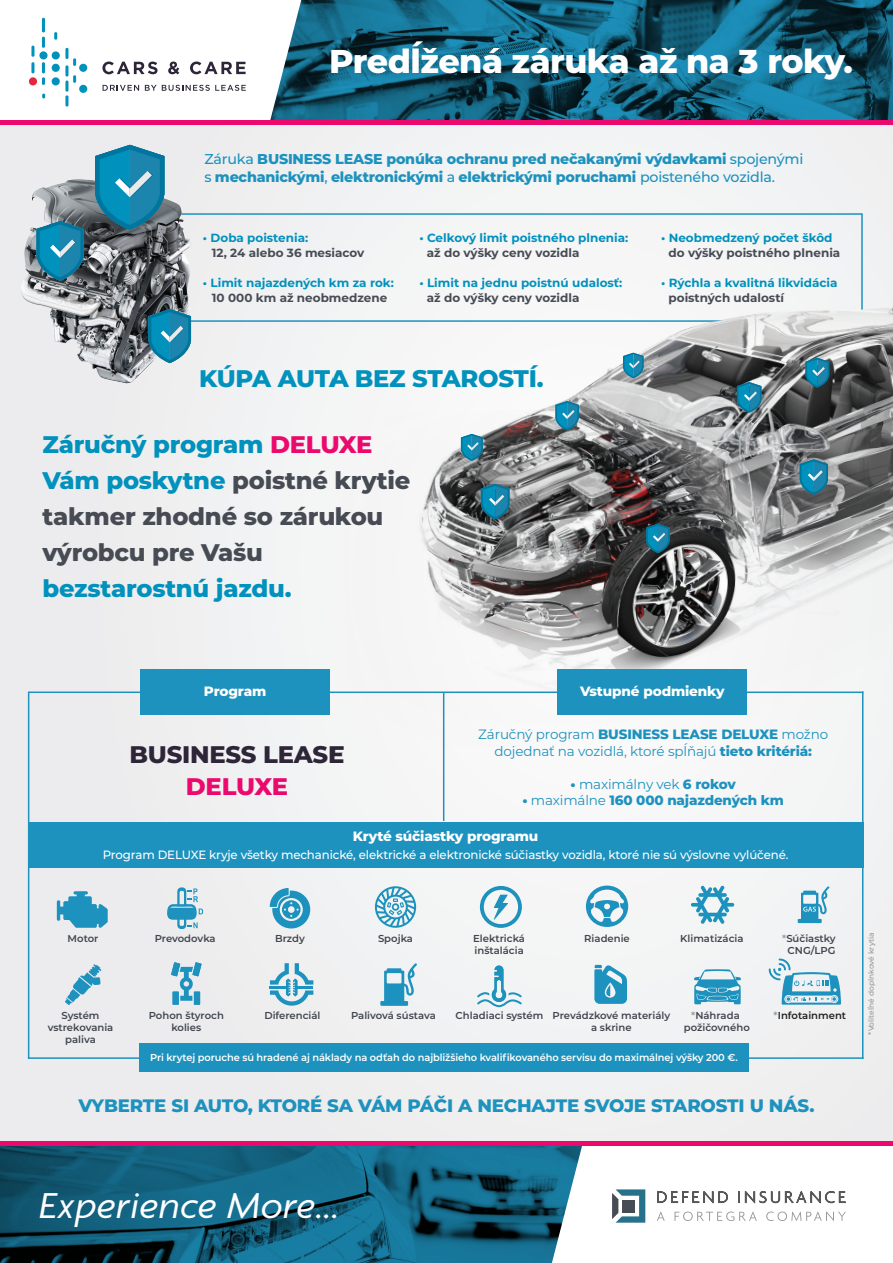
<style>
.page{position:relative;width:893px;height:1263px;background:#f0f0f1}
.page>*{position:absolute;margin:0;border:0;box-sizing:border-box;transform-origin:0 0}
.t1{font:italic 39px "Agenda";letter-spacing:.01em;color:#fff}
.t2{font:800 33px "Montserrat";letter-spacing:-.015em;color:#fff}
.t3{font:800 24px "Montserrat";letter-spacing:-.01em;color:#464b54}
.t4{font:800 24px "Montserrat";letter-spacing:-.01em;color:#0091bd}
.t5{font:800 24px "Montserrat";letter-spacing:-.01em;color:#2e2638}
.t6{font:800 24px "Montserrat";letter-spacing:-.015em;color:#ec096d}
.t7{font:900 22.5px "Montserrat";letter-spacing:-.02em;color:#fff}
.t8{font:800 18px "Montserrat";letter-spacing:-.01em;color:#1d92be}
.t9{font:800 14.25px "Montserrat";letter-spacing:-.015em;color:#1d92be}
.t10{font:13.5px "Montserrat";letter-spacing:-.01em;color:#1d92be}
.t11{font:800 13.5px "Montserrat";letter-spacing:-.01em;color:#fff}
.t12{font:800 13.5px "Montserrat";letter-spacing:-.01em;color:#1d92be}
.t13{font:500 12px "Montserrat";letter-spacing:-.01em;color:#fff}
.t14{font:700 11.85px "Montserrat";color:#0091bd}
.t15{font:700 11.85px "Montserrat";color:#464b54}
.t16{font:600 10.05px/12px "Montserrat";color:#40454e;text-align:center}
.t17{font:600 10.05px "Montserrat";letter-spacing:-.01em;color:#fff}
.t18{font:600 10.05px "Montserrat";color:#231f20}
.t19{font:500 7.5px "Montserrat";color:#939598}
.s1{font-weight:500}
.s2{color:#ec096d}
.s3{color:#0091bd}
.s4{font-weight:800}
.s5{font-weight:400}
.s6{color:#939598}
</style>
<div class="page">
<hr style="left:443px;top:693px;width:1px;height:128px;background:#1d92be">
<hr style="left:28px;top:691px;width:1px;height:153px;background:#1d92be">
<hr style="left:28px;top:844px;width:1px;height:215px;background:#1d92be">
<hr style="left:862px;top:691px;width:1px;height:152px;background:#1d92be">
<hr style="left:862px;top:844px;width:1px;height:215px;background:#1d92be">
<hr style="left:330px;top:691px;width:236px;height:2px;background:#1d92be">
<hr style="left:29px;top:691px;width:118px;height:2px;background:#1d92be">
<hr style="left:28px;top:1057px;width:835px;height:2px;background:#1d92be">
<svg style="left:57px;top:891px;width:51px;height:37px"></svg>
<svg style="left:167px;top:887px;width:36px;height:42px"></svg>
<svg style="left:270px;top:888px;width:40px;height:40px"></svg>
<svg style="left:375px;top:886px;width:41px;height:42px"></svg>
<svg style="left:480px;top:886px;width:42px;height:42px"></svg>
<svg style="left:586px;top:885px;width:42px;height:42px"></svg>
<svg style="left:798px;top:886px;width:31px;height:37px"></svg>
<svg style="left:691px;top:886px;width:43px;height:38px"></svg>
<svg style="left:198px;top:213px;width:135px;height:109px"></svg>
<img style="left:333px;top:213px;width:560px;height:539px">
<svg style="left:0;top:1146px;width:552px;height:117px;background:#115c77"></svg>
<svg style="left:552px;top:1146px;width:341px;height:117px"></svg>
<svg style="left:301px;top:0;width:592px;height:120px;background:#125d79"></svg>
<div style="left:29px;top:822px;width:834px;height:45px;background:#1d92be"></div>
<img style="left:21px;top:173px;width:177px;height:211px">
<div style="left:140px;top:669px;width:190px;height:45px;background:#1d92be"></div>
<div style="left:557px;top:669px;width:190px;height:45px;background:#1d92be"></div>
<hr style="left:0;top:120px;width:893px;height:4px;background:#ec096d">
<hr style="left:0;top:1142px;width:893px;height:4px;background:#ec096d">
<svg style="left:594px;top:965px;width:33px;height:39px"></svg>
<div style="left:139px;top:1043px;width:609px;height:28px;background:#1d92be"></div>
<div style="left:173px;top:991px;width:6px;height:14px;background:#1d92be"></div>
<div style="left:194px;top:991px;width:6px;height:14px;background:#1d92be"></div>
<svg style="left:171px;top:962px;width:31px;height:39px"></svg>
<svg style="left:270px;top:963px;width:43px;height:43px"></svg>
<svg style="left:380px;top:963px;width:37px;height:43px"></svg>
<svg style="left:65px;top:964px;width:36px;height:41px"></svg>
<svg style="left:694px;top:969px;width:47px;height:35px"></svg>
<svg style="left:477px;top:965px;width:45px;height:42px"></svg>
<svg style="left:0;top:0;width:301px;height:120px"></svg>
<svg style="left:769px;top:958px;width:72px;height:47px"></svg>
<svg style="left:95px;top:145px;width:69px;height:85px;background:#2d8bab"></svg>
<svg style="left:37px;top:221px;width:47px;height:60px;background:#2986a6"></svg>
<svg style="left:148px;top:309px;width:43px;height:54px;background:#3693b3"></svg>
<svg style="left:461px;top:434px;width:22px;height:27px"></svg>
<svg style="left:555px;top:401px;width:24px;height:29px"></svg>
<svg style="left:646px;top:524px;width:24px;height:29px"></svg>
<svg style="left:800px;top:459px;width:28px;height:36px"></svg>
<svg style="left:737px;top:382px;width:24px;height:31px"></svg>
<svg style="left:623px;top:353px;width:20px;height:25px"></svg>
<svg style="left:805px;top:358px;width:24px;height:30px"></svg>
<svg style="left:481px;top:484px;width:29px;height:35px"></svg>
<p class="t2" style="left:329px;top:37px;width:525px">Predĺžená záruka až na 3 roky.</p>
<p class="t7" style="left:386px;top:60px;width:470px">3 roky priamo u vášho predajcu vozidla.</p>
<p class="t9" style="left:204px;top:149px;width:601px"><span class="s1">Záruka</span> BUSINESS LEASE ponúka ochranu pred nečakanými výdavkami <span class="s1">spojenými</span></p>
<p class="t9" style="left:204px;top:167px;width:572px"><span class="s1">s</span> mechanickými<span class="s1">,</span> elektronickými <span class="s1">a</span> elektrickými poruchami <span class="s1">poisteného vozidla.</span></p>
<p class="t14" style="left:203px;top:229px;width:107px">• Doba poistenia:</p>
<p class="t15" style="left:212px;top:244px;width:154px">12, 24 alebo 36 mesiacov</p>
<p class="t14" style="left:203px;top:274px;width:193px">• Limit najazdených km za rok:</p>
<p class="t15" style="left:212px;top:289px;width:177px">10 000 km až neobmedzene</p>
<p class="t14" style="left:419px;top:229px;width:211px">• Celkový limit poistného plnenia:</p>
<p class="t15" style="left:427px;top:244px;width:154px">až do výšky ceny vozidla</p>
<p class="t14" style="left:419px;top:274px;width:204px">• Limit na jednu poistnú udalosť:</p>
<p class="t15" style="left:427px;top:289px;width:154px">až do výšky ceny vozidla</p>
<p class="t4" style="left:199px;top:360px;width:346px">KÚPA AUTA BEZ STAROSTÍ.</p>
<p class="t4" style="left:43px;top:427px;width:331px">Záručný program <span class="s2">DELUXE</span></p>
<p class="t3" style="left:43px;top:463px;width:369px"><span class="s3">Vám poskytne</span> poistné krytie</p>
<p class="t3" style="left:43px;top:499px;width:342px">takmer zhodné so zárukou</p>
<p class="t3" style="left:43px;top:535px;width:222px">výrobcu pre Vašu</p>
<p class="t4" style="left:43px;top:571px;width:251px">bezstarostnú jazdu.</p>
<p class="t14" style="left:661px;top:229px;width:173px">• Neobmedzený počet škôd</p>
<p class="t15" style="left:669px;top:244px;width:173px">do výšky poistného plnenia</p>
<p class="t14" style="left:661px;top:274px;width:178px">• Rýchla a kvalitná likvidácia</p>
<p class="t15" style="left:669px;top:289px;width:117px">poistných udalostí</p>
<p class="t11" style="left:204px;top:682px;width:64px">Program</p>
<p class="t11" style="left:580px;top:682px;width:146px">Vstupné podmienky</p>
<p class="t10" style="left:478px;top:725px;width:351px">Záručný program <span class="s4">BUSINESS LEASE DELUXE</span> možno</p>
<p class="t10" style="left:494px;top:742px;width:319px">dojednať na vozidlá, ktoré spĺňajú <span class="s4">tieto kritériá:</span></p>
<p class="t10" style="left:571px;top:775px;width:167px"><span class="s4">•</span> maximálny vek <span class="s4">6 rokov</span></p>
<p class="t12" style="left:522px;top:791px;width:263px">• <span class="s5">maximálne</span> 160 000 najazdených km</p>
<p class="t11" style="left:353px;top:826px;width:187px">Kryté súčiastky programu</p>
<p class="t13" style="left:103px;top:846px;width:687px">Program DELUXE kryje všetky mechanické, elektrické a elektronické súčiastky vozidla, ktoré nie sú výslovne vylúčené.</p>
<p class="t5" style="left:130px;top:737px;width:216px">BUSINESS LEASE</p>
<p class="t6" style="left:186px;top:768px;width:104px">DELUXE</p>
<p class="t16" style="left:155px;top:932px;width:62px">Prevodovka</p>
<p class="t16" style="left:275px;top:932px;width:31px">Brzdy</p>
<p class="t16" style="left:378px;top:932px;width:37px">Spojka</p>
<p class="t16" style="left:584px;top:931px;width:47px">Riadenie</p>
<p class="t16" style="left:680px;top:932px;width:65px">Klimatizácia</p>
<p class="t16" style="left:782px;top:932px;width:55px"><span class="s6">*</span>Súčiastky</p>
<p class="t16" style="left:788px;top:944px;width:50px">CNG/LPG</p>
<p class="t16" style="left:68px;top:932px;width:32px">Motor</p>
<p class="t16" style="left:473px;top:932px;width:53px">Elektrická</p>
<p class="t16" style="left:475px;top:944px;width:51px">inštalácia</p>
<p class="t16" style="left:62px;top:1009px;width:40px">Systém</p>
<p class="t16" style="left:351px;top:1009px;width:86px">Palivová sústava</p>
<p class="t16" style="left:48px;top:1021px;width:67px">vstrekovania</p>
<p class="t16" style="left:65px;top:1033px;width:32px">paliva</p>
<p class="t16" style="left:264px;top:1009px;width:58px">Diferenciál</p>
<p class="t16" style="left:553px;top:1009px;width:119px">Prevádzkové materiály a skrine</p>
<p class="t17" style="left:150px;top:1050px;width:589px">Pri krytej poruche sú hradené aj náklady na odťah do najbližšieho kvalifikovaného servisu do maximálnej výšky 200 €.</p>
<p class="t16" style="left:456px;top:1009px;width:89px">Chladiaci systém</p>
<p class="t16" style="left:149px;top:1009px;width:77px">Pohon štyroch</p>
<p class="t16" style="left:171px;top:1021px;width:31px">kolies</p>
<p class="t16" style="left:691px;top:1009px;width:50px"><span class="s6">*</span>Náhrada</p>
<p class="t16" style="left:684px;top:1021px;width:68px">požičovného</p>
<p class="t18" style="left:774px;top:1008px;width:74px"><span class="s6">*</span>Infotainment</p>
<p class="t8" style="left:78px;top:1092px;width:738px">VYBERTE SI AUTO, KTORÉ SA VÁM PÁČI A NECHAJTE SVOJE STAROSTI U NÁS.</p>
<p class="t19" style="left:866px;top:1035px;width:104px;rotate:-90deg">*Voliteľné doplnkové krytia</p>
<p class="t1" style="left:39px;top:1182px;width:302px">Experience More...</p>
</div>
